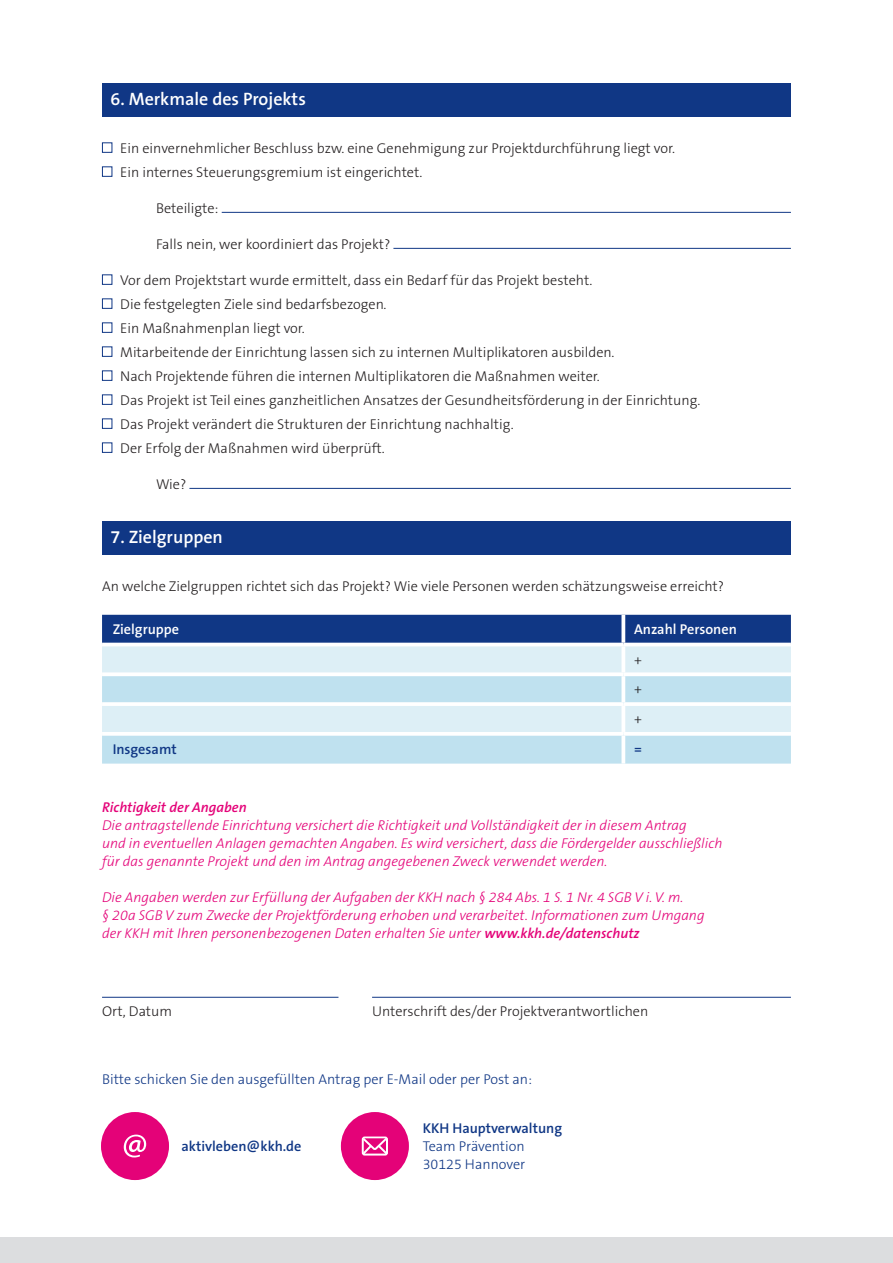
<style>
.page{position:relative;width:893px;height:1263px;background:#fff}
.page>*{position:absolute;margin:0;border:0;box-sizing:border-box;transform-origin:0 0}
.t1{font:600 18px "The Sans B W6";color:#fff}
.t2{font:300 14.25px/24px "The Sans B W3";color:#231f20}
.t3{font:italic 300 14.25px/18px "The Sans B W3";color:#e40278}
.t4{font:300 14.25px/18px "The Sans B W3";color:#103785}
.t5{font:600 14.25px "The Sans B W6";color:#103785}
.t6{font:600 14.25px "The Sans B W6";color:#fff}
.t7{font:italic 600 14.25px "The Sans B W6";color:#e40278}
.s1{font-family:"The Sans B W6";font-weight:600}
</style>
<div class="page">
<div style="left:0;top:1237px;width:893px;height:26px;background:#dcdddf"></div>
<div style="left:102px;top:84px;width:689px;height:33px;background:#103785"></div>
<div style="left:102px;top:142px;width:10px;height:11px;border:1px solid #103785"></div>
<div style="left:102px;top:166px;width:10px;height:11px;border:1px solid #103785"></div>
<hr style="left:222px;top:212px;width:569px;height:1px;background:#103785">
<hr style="left:393px;top:248px;width:398px;height:1px;background:#103785">
<div style="left:102px;top:274px;width:10px;height:11px;border:1px solid #103785"></div>
<div style="left:102px;top:298px;width:10px;height:11px;border:1px solid #103785"></div>
<div style="left:102px;top:322px;width:10px;height:11px;border:1px solid #103785"></div>
<div style="left:102px;top:346px;width:10px;height:11px;border:1px solid #103785"></div>
<div style="left:102px;top:370px;width:10px;height:11px;border:1px solid #103785"></div>
<div style="left:102px;top:394px;width:10px;height:11px;border:1px solid #103785"></div>
<div style="left:102px;top:418px;width:10px;height:11px;border:1px solid #103785"></div>
<div style="left:102px;top:442px;width:10px;height:11px;border:1px solid #103785"></div>
<hr style="left:189px;top:488px;width:602px;height:1px;background:#103785">
<div style="left:102px;top:522px;width:689px;height:33px;background:#103785"></div>
<div style="left:102px;top:615px;width:689px;height:28px;background:#103785"></div>
<div style="left:102px;top:646px;width:689px;height:26px;background:#ddeff6"></div>
<svg style="left:102px;top:676px;width:689px;height:88px;background:#c9e5f1"></svg>
<svg style="left:102px;top:732px;width:521px;height:4px"></svg>
<svg style="left:621px;top:615px;width:4px;height:28px"></svg>
<svg style="left:621px;top:646px;width:4px;height:26px"></svg>
<svg style="left:102px;top:672px;width:520px;height:1px"></svg>
<svg style="left:623px;top:672px;width:168px;height:4px"></svg>
<svg style="left:621px;top:676px;width:4px;height:26px"></svg>
<hr style="left:102px;top:702px;width:521px;height:4px;background:#fff">
<hr style="left:623px;top:702px;width:168px;height:4px;background:#fff">
<svg style="left:621px;top:706px;width:4px;height:26px"></svg>
<svg style="left:621px;top:736px;width:4px;height:28px"></svg>
<svg style="left:623px;top:732px;width:168px;height:4px"></svg>
<hr style="left:102px;top:997px;width:236px;height:1px;background:#103785">
<hr style="left:372px;top:997px;width:419px;height:1px;background:#103785">
<div style="left:341px;top:1112px;width:68px;height:68px;background:#e40278;border-radius:50%"></div>
<svg style="left:361px;top:1136px;width:27px;height:20px"></svg>
<div style="left:101px;top:1112px;width:68px;height:68px;background:#e40278;border-radius:50%"></div>
<svg style="left:124px;top:1134px;width:22px;height:23px"></svg>
<p class="t1" style="left:111px;top:88px;width:197px">6. Merkmale des Projekts</p>
<p class="t2" style="left:120px;top:136px;width:556px">Ein einvernehmlicher Beschluss bzw. eine Genehmigung zur Projektdurchführung liegt vor.<br>Ein internes Steuerungsgremium ist eingerichtet.</p>
<p class="t2" style="left:156px;top:196px;width:64px">Beteiligte:</p>
<p class="t2" style="left:156px;top:232px;width:236px">Falls nein, wer koordiniert das Projekt?</p>
<p class="t2" style="left:120px;top:268px;width:582px">Vor dem Projektstart wurde ermittelt, dass ein Bedarf für das Projekt besteht.<br>Die festgelegten Ziele sind bedarfsbezogen.<br>Ein Maßnahmenplan liegt vor.<br>Mitarbeitende der Einrichtung lassen sich zu internen Multiplikatoren ausbilden.<br>Nach Projektende führen die internen Multiplikatoren die Maßnahmen weiter.<br>Das Projekt ist Teil eines ganzheitlichen Ansatzes der Gesundheitsförderung in der Einrichtung.<br>Das Projekt verändert die Strukturen der Einrichtung nachhaltig.<br>Der Erfolg der Maßnahmen wird überprüft.</p>
<p class="t2" style="left:156px;top:472px;width:32px">Wie?</p>
<p class="t1" style="left:111px;top:526px;width:114px">7. Zielgruppen</p>
<p class="t2" style="left:102px;top:574px;width:623px">An welche Zielgruppen richtet sich das Projekt? Wie viele Personen werden schätzungsweise erreicht?</p>
<p class="t6" style="left:113px;top:620px;width:68px">Zielgruppe</p>
<p class="t6" style="left:634px;top:620px;width:104px">Anzahl Personen</p>
<p class="t2" style="left:634px;top:645px;width:9px;line-height:29.7px;text-align:justify">+ + +</p>
<p class="t5" style="left:113px;top:740px;width:65px">Insgesamt</p>
<p class="t5" style="left:634px;top:740px;width:9px">=</p>
<p class="t7" style="left:102px;top:798px;width:146px">Richtigkeit der Angaben</p>
<p class="t3" style="left:102px;top:816px;width:622px">Die antragstellende Einrichtung versichert die Richtigkeit und Vollständigkeit der in diesem Antrag<br>und in eventuellen Anlagen gemachten Angaben. Es wird versichert, dass die Fördergelder ausschließlich für das genannte Projekt und den im Antrag angegebenen Zweck verwendet werden.</p>
<p class="t3" style="left:102px;top:888px;width:604px">Die Angaben werden zur Erfüllung der Aufgaben der KKH nach § 284 Abs. 1 S. 1 Nr. 4 SGB V i. V. m.<br>§ 20a SGB V zum Zwecke der Projektförderung erhoben und verarbeitet. Informationen zum Umgang der KKH mit Ihren personenbezogenen Daten erhalten Sie unter <span class="s1">www.kkh.de/datenschutz</span></p>
<p class="t2" style="left:102px;top:999px;width:72px">Ort, Datum</p>
<p class="t2" style="left:372px;top:999px;width:278px">Unterschrift des/der Projektverantwortlichen</p>
<p class="t4" style="left:102px;top:1070px;width:432px">Bitte schicken Sie den ausgefüllten Antrag per E-Mail oder per Post an:</p>
<p class="t5" style="left:181px;top:1137px;width:122px">aktivleben@kkh.de</p>
<p class="t5" style="left:423px;top:1119px;width:141px">KKH Hauptverwaltung</p>
<p class="t4" style="left:423px;top:1137px;width:104px">Team Prävention<br>30125 Hannover</p>
</div>
